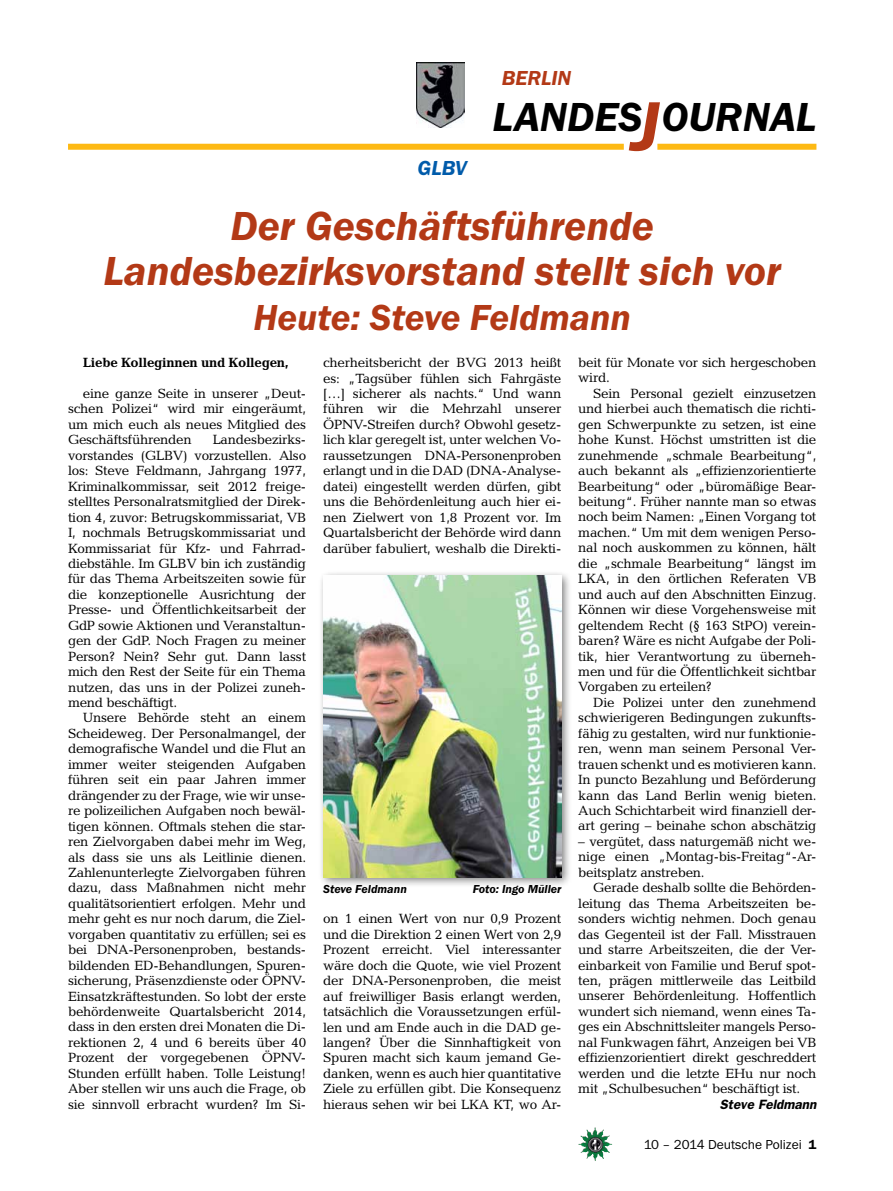
<style>
.page{position:relative;width:893px;height:1191px;background:#fff}
.page>*{position:absolute;margin:0;border:0;box-sizing:border-box;transform-origin:0 0}
.t1{font:italic 600 42px/45px "Franklin Gothic Itc T";color:#b33916;text-align:center}
.t2{font:italic 600 42px "Franklin Gothic Itc T";color:#000}
.t3{font:italic 600 37.5px "Franklin Gothic Itc T";color:#b33916}
.t4{font:italic 600 21px "Franklin Gothic Itc T";color:#b33916}
.t5{font:italic 600 21px "Franklin Gothic Itc T";color:#005baa}
.t6{font:13.5px/15.5px "Candida";letter-spacing:-.02em;color:#000;text-align:justify}
.t7{font:700 13.5px "Candida";letter-spacing:-.02em;color:#000}
.t8{font:13.5px "Franklin Gothic Itc T";color:#000}
.t9{font:italic 600 13.5px "Franklin Gothic";color:#000}
.t10{font:italic 600 12px "Franklin Gothic Itc T";color:#000}
.s1{font-size:72px;color:#b33916}
.s2{font-weight:600}
</style>
<div class="page">
<img style="left:578px;top:1127px;width:17px;height:25px">
<img style="left:417px;top:63px;width:48px;height:64px">
<div style="left:657px;top:144px;width:159px;height:6px;background:#fdb913"></div>
<div style="left:68px;top:144px;width:556px;height:6px;background:#fdb913"></div>
<div style="left:318px;top:570px;width:254px;height:318px;background:#000;opacity:.5"></div>
<img style="left:323px;top:576px;width:238px;height:301px">
<h3 class="t5" style="left:418px;top:156px;width:51px">GLBV</h3>
<h3 class="t4" style="left:502px;top:66px;width:71px">BERLIN</h3>
<h1 class="t2" style="left:492px;top:93px;width:325px">LANDES<span class="s1">J</span>OURNAL</h1>
<h1 class="t1" style="left:103px;top:202px;width:679px">Der Geschäftsführende<br>Landesbezirksvorstand stellt sich vor</h1>
<h2 class="t3" style="left:253px;top:295px;width:379px">Heute: Steve Feldmann</h2>
<p class="t6" style="left:323px;top:355px;width:240px">cherheitsbericht der BVG 2013 heißt es: „Tagsüber fühlen sich Fahrgäste […] sicherer als nachts.“ Und wann führen wir die Mehrzahl unserer ÖPNV-Streifen durch? Obwohl gesetz&shy;lich klar geregelt ist, unter welchen Vo&shy;raussetzungen DNA-Personenproben erlangt und in die DAD (DNA-Analyse&shy;datei) eingestellt werden dürfen, gibt uns die Behördenleitung auch hier ei&shy;nen Zielwert von 1,8 Prozent vor. Im Quartalsbericht der Behörde wird dann darüber fabuliert, weshalb die Direkti-</p>
<p class="t6" style="left:578px;top:355px;width:240px">beit für Monate vor sich hergeschoben wird.</p>
<p class="t6" style="left:578px;top:385px;width:240px;text-indent:15px">Sein Personal gezielt einzusetzen und hierbei auch thematisch die richti&shy;gen Schwerpunkte zu setzen, ist eine hohe Kunst. Höchst umstritten ist die zunehmende „schmale Bearbeitung“, auch bekannt als „effizienzorientierte Bearbeitung“ oder „büromäßige Bear&shy;beitung“. Früher nannte man so etwas noch beim Namen: „Einen Vorgang tot machen.“ Um mit dem wenigen Perso&shy;nal noch auskommen zu können, hält die „schmale Bearbeitung“ längst im LKA, in den örtlichen Referaten VB und auch auf den Abschnitten Einzug.<br>Können wir diese Vorgehensweise mit geltendem Recht (§ 163 StPO) verein&shy;baren? Wäre es nicht Aufgabe der Poli&shy;tik, hier Verantwortung zu überneh&shy;men und für die Öffentlichkeit sichtbar Vorgaben zu erteilen?</p>
<p class="t6" style="left:578px;top:694px;width:240px;text-indent:15px">Die Polizei unter den zunehmend schwierigeren Bedingungen zukunfts&shy;fähig zu gestalten, wird nur funktionie&shy;ren, wenn man seinem Personal Ver&shy;trauen schenkt und es motivieren kann.<br>In puncto Bezahlung und Beförderung kann das Land Berlin wenig bieten.<br>Auch Schichtarbeit wird finanziell der&shy;art gering – beinahe schon abschätzig</p>
<p class="t6" style="left:578px;top:833px;width:240px">– vergütet, dass naturgemäß nicht we&shy;nige einen „Montag-bis-Freitag“-Ar&shy;beitsplatz anstreben.</p>
<p class="t6" style="left:578px;top:880px;width:240px;text-indent:15px">Gerade deshalb sollte die Behörden&shy;leitung das Thema Arbeitszeiten be&shy;sonders wichtig nehmen. Doch genau das Gegenteil ist der Fall. Misstrauen und starre Arbeitszeiten, die der Ver&shy;einbarkeit von Familie und Beruf spot&shy;ten, prägen mittlerweile das Leitbild unserer Behördenleitung. Hoffentlich wundert sich niemand, wenn eines Ta&shy;ges ein Abschnittsleiter mangels Perso&shy;nal Funkwagen fährt, Anzeigen bei VB effizienzorientiert direkt geschreddert werden und die letzte EHu nur noch mit „Schulbesuchen“ beschäftigt ist.</p>
<p class="t9" style="left:720px;top:1096px;width:98px">Steve Feldmann</p>
<p class="t7" style="left:83px;top:355px;width:207px">Liebe Kolleginnen und Kollegen,</p>
<p class="t6" style="left:68px;top:386px;width:240px;text-indent:15px">eine ganze Seite in unserer „Deut&shy;schen Polizei“ wird mir eingeräumt, um mich euch als neues Mitglied des Geschäftsführenden</p>
<p class="t6" style="left:68px;top:432px;width:240px;text-indent:145px">Landesbezirks&shy;vorstandes (GLBV) vorzustellen. Also los: Steve Feldmann, Jahrgang 1977, Kriminalkommissar, seit 2012 freige&shy;stelltes Personalratsmitglied der Direk&shy;tion 4, zuvor: Betrugskommissariat, VB I, nochmals Betrugskommissariat und Kommissariat für Kfz- und Fahrrad&shy;diebstähle. Im GLBV bin ich zuständig für das Thema Arbeitszeiten sowie für die konzeptionelle Ausrichtung der Presse- und Öffentlichkeitsarbeit der GdP sowie Aktionen und Veranstaltun&shy;gen der GdP. Noch Fragen zu meiner Person? Nein? Sehr gut. Dann lasst mich den Rest der Seite für ein Thema nutzen, das uns in der Polizei zuneh&shy;mend beschäftigt.</p>
<p class="t6" style="left:68px;top:710px;width:240px;text-indent:15px">Unsere Behörde steht an einem Scheideweg. Der Personalmangel, der demografische Wandel und die Flut an immer weiter steigenden Aufgaben führen seit ein paar Jahren immer drängender zu der Frage, wie wir unse&shy;re polizeilichen Aufgaben noch bewäl&shy;tigen können. Oftmals stehen die star&shy;ren Zielvorgaben dabei mehr im Weg, als dass sie uns als Leitlinie dienen.<br>Zahlenunterlegte Zielvorgaben führen dazu, dass Maßnahmen nicht mehr qualitätsorientiert erfolgen. Mehr und mehr geht es nur noch darum, die Ziel&shy;vorgaben quantitativ zu erfüllen; sei es bei DNA-Personenproben, bestands&shy;bildenden ED-Behandlungen, Spuren&shy;sicherung, Präsenzdienste oder ÖPNV-Einsatzkräftestunden. So lobt der erste behördenweite Quartalsbericht 2014, dass in den ersten drei Monaten die Di&shy;rektionen 2, 4 und 6 bereits über 40<br>Prozent der vorgegebenen ÖPNV-Stunden erfüllt haben. Tolle Leistung!<br>Aber stellen wir uns auch die Frage, ob sie sinnvoll erbracht wurden? Im Si-</p>
<p class="t10" style="left:323px;top:881px;width:85px">Steve Feldmann</p>
<p class="t10" style="left:473px;top:881px;width:90px">Foto: Ingo Müller</p>
<p class="t6" style="left:323px;top:911px;width:240px">on 1 einen Wert von nur 0,9 Prozent und die Direktion 2 einen Wert von 2,9<br>Prozent erreicht. Viel interessanter wäre doch die Quote, wie viel Prozent der DNA-Personenproben, die meist auf freiwilliger Basis erlangt werden, tatsächlich die Voraussetzungen erfül&shy;len und am Ende auch in die DAD ge&shy;langen? Über die Sinnhaftigkeit von Spuren macht sich kaum jemand Ge&shy;danken, wenn es auch hier quantitative Ziele zu erfüllen gibt. Die Konsequenz hieraus sehen wir bei LKA KT, wo Ar-</p>
<p class="t8" style="left:644px;top:1136px;width:174px">10 – 2014 Deutsche Polizei <span class="s2">1</span></p>
</div>
